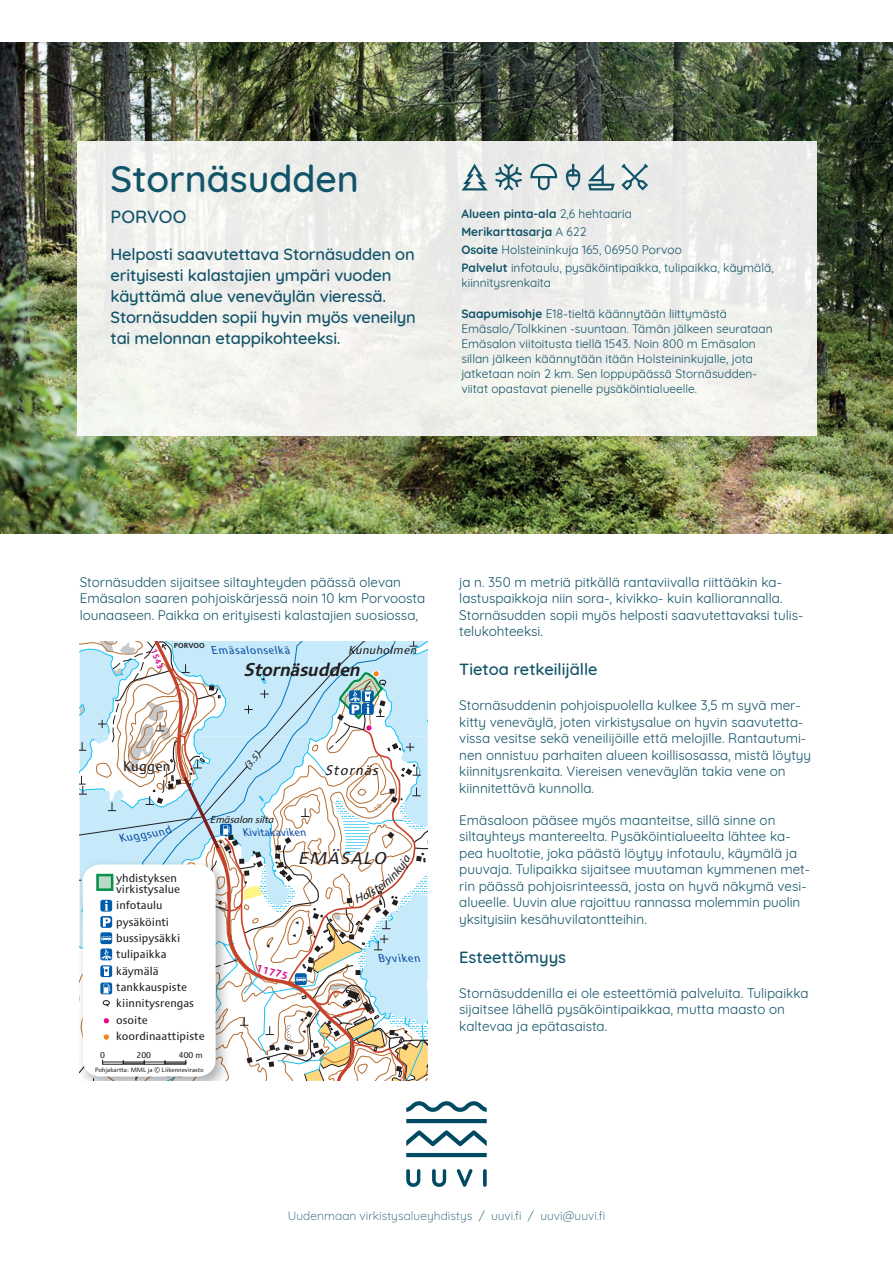
<style>
.page{position:relative;width:893px;height:1263px;background:#fff}
.page>*{position:absolute;margin:0;border:0;box-sizing:border-box;transform-origin:0 0}
.t1{font:500 37.5px "Quicksand";color:#115368}
.t2{font:italic 700 19.05px "Cisalpin LT Std";color:#231f20}
.t3{font:500 18px "Quicksand";color:#115368}
.t4{font:italic 17.4px "Cisalpin LT Std";color:#231f20}
.t5{font:500 16.5px/21px "Quicksand";letter-spacing:-.01em;color:#115368}
.t6{font:italic 14.4px "Cisalpin LT Std";color:#231f20}
.t7{font:14.25px "Cisalpin LT Std";letter-spacing:.02em;color:#231f20}
.t8{font:13.5px/16.5px "Quicksand";color:#115368}
.t9{font:12px/15px "Quicksand";color:#115368}
.t10{font:300 12px "Quicksand";letter-spacing:.005em;color:#115368}
.t11{font:italic 12px "Cisalpin LT Std";color:#231f20}
.t12{font:11.85px/16.4px "Cisalpin LT Std";color:#231f20}
.t13{font:italic 11.7px "Cisalpin LT Std";color:#0d4da1}
.t14{font:italic 11.25px "Cisalpin LT Std";color:#0d4da1}
.t15{font:italic 10.35px "Cisalpin LT Std";letter-spacing:-.025em;color:#231f20}
.t16{font:700 10.35px "Cisalpin LT Std";color:#d70b8c}
.t17{font:italic 9.6px "Cisalpin LT Std";color:#231f20}
.t18{font:8.7px "Cisalpin LT Std";color:#231f20}
.t19{font:700 8.55px "Cisalpin LT Std";color:#d70b8c}
.t20{font:700 7.5px "Cisalpin LT Std";color:#231f20}
.t21{font:6.45px "Cisalpin LT Std";color:#231f20}
.s1{font-weight:700}
</style>
<div class="page">
<svg style="left:406px;top:1101px;width:81px;height:86px"></svg>
<img style="left:0;top:43px;width:893px;height:490px">
<div style="left:77px;top:141px;width:739px;height:294px;background:#efefec"></div>
<svg style="left:461px;top:164px;width:27px;height:26px"></svg>
<svg style="left:588px;top:164px;width:27px;height:26px"></svg>
<svg style="left:566px;top:164px;width:14px;height:26px"></svg>
<svg style="left:530px;top:164px;width:27px;height:26px"></svg>
<svg style="left:621px;top:164px;width:27px;height:26px"></svg>
<svg style="left:495px;top:164px;width:27px;height:26px"></svg>
<svg style="left:80px;top:641px;width:348px;height:440px"></svg>
<h1 class="t1" style="left:111px;top:149px;width:250px">Stornäsudden</h1>
<h3 class="t3" style="left:111px;top:202px;width:77px">PORVOO</h3>
<p class="t5" style="left:111px;top:242px;width:307px">Helposti saavutettava Stornäsudden on erityisesti kalastajien ympäri vuoden käyttämä alue veneväylän vieressä.<br>Stornäsudden sopii hyvin myös veneilyn tai melonnan etappikohteeksi.</p>
<p class="t9" style="left:461px;top:204px;width:314px;line-height:18px"><span class="s1">Alueen pinta-ala</span> 2,6 hehtaaria<br><span class="s1">Merikarttasarja</span> A 622<br><span class="s1">Osoite</span> Holsteininkuja 165, 06950 Porvoo<br><span class="s1">Palvelut</span> infotaulu, pysäköintipaikka, tulipaikka, käymälä,</p>
<p class="t9" style="left:461px;top:274px;width:91px">kiinnitysrenkaita</p>
<p class="t9" style="left:461px;top:305px;width:313px"><span class="s1">Saapumisohje</span> E18-tieltä käännytään liittymästä Emäsalo/Tolkkinen -suuntaan. Tämän jälkeen seurataan Emäsalon viitoitusta tiellä 1543. Noin 800 m Emäsalon sillan jälkeen käännytään itään Holsteininkujalle, jota jatketaan noin 2 km. Sen loppupäässä Stornäsudden&shy;viitat opastavat pienelle pysäköintialueelle.</p>
<p class="t8" style="left:80px;top:572px;width:347px">Stornäsudden sijaitsee siltayhteyden päässä olevan<br>Emäsalon saaren pohjoiskärjessä noin 10 km Porvoosta lounaaseen. Paikka on erityisesti kalastajien suosiossa,</p>
<p class="t20" style="left:174px;top:641px;width:32px">PORVOO</p>
<p class="t19" style="left:158px;top:647px;width:23px;rotate:70deg">1543</p>
<p class="t11" style="left:348px;top:644px;width:73px">Kunuholmen</p>
<p class="t13" style="left:212px;top:644px;width:83px">Emäsalonselkä</p>
<h2 class="t2" style="left:244px;top:659px;width:122px">Stornäsudden</h2>
<p class="t7" style="left:123px;top:758px;width:50px">Kuggen</p>
<p class="t13" style="left:119px;top:832px;width:54px;rotate:-10deg">Kuggsund</p>
<p class="t17" style="left:242px;top:764px;width:21px;rotate:-50deg">(3.5)</p>
<p class="t15" style="left:210px;top:813px;width:66px">Emäsalon silta</p>
<p class="t14" style="left:244px;top:826px;width:68px">Kivitakaviken</p>
<p class="t6" style="left:325px;top:762px;width:58px">Stornäs</p>
<p class="t4" style="left:298px;top:848px;width:93px">EMÄSALO</p>
<p class="t12" style="left:116px;top:873px;width:65px;line-height:10.4px">yhdistyksen virkistysalue</p>
<p class="t12" style="left:116px;top:897px;width:90px">infotaulu pysäköinti bussipysäkki tulipaikka käymälä tankkauspiste kiinnitysrengas osoite koordinaattipiste</p>
<p class="t21" style="left:95px;top:1066px;width:110px">Pohjakartta: MML ja © Liikennevirasto</p>
<p class="t18" style="left:100px;top:1050px;width:6px">0</p>
<p class="t18" style="left:137px;top:1050px;width:16px">200</p>
<p class="t18" style="left:179px;top:1050px;width:25px">400 m</p>
<p class="t16" style="left:258px;top:962px;width:34px;rotate:15deg">11775</p>
<p class="t13" style="left:379px;top:951px;width:46px">Byviken</p>
<p class="t8" style="left:459px;top:572px;width:344px">ja n. 350 m metriä pitkällä rantaviivalla riittääkin ka&shy;lastuspaikkoja niin sora-, kivikko- kuin kalliorannalla.<br>Stornäsudden sopii myös helposti saavutettavaksi tulis&shy;telukohteeksi.</p>
<p class="t5" style="left:459px;top:657px;width:140px">Tietoa retkeilijälle</p>
<p class="t8" style="left:459px;top:696px;width:353px">Stornäsuddenin pohjoispuolella kulkee 3,5 m syvä mer&shy;kitty veneväylä, joten virkistysalue on hyvin saavutetta&shy;vissa vesitse sekä veneilijöille että melojille. Rantautumi&shy;nen onnistuu parhaiten alueen koillisosassa, mistä löytyy kiinnitysrenkaita. Viereisen veneväylän takia vene on kiinnitettävä kunnolla.</p>
<p class="t8" style="left:459px;top:810px;width:351px">Emäsaloon pääsee myös maanteitse, sillä sinne on siltayhteys mantereelta. Pysäköintialueelta lähtee ka&shy;pea huoltotie, joka päästä löytyy infotaulu, käymälä ja puuvaja. Tulipaikka sijaitsee muutaman kymmenen met&shy;rin päässä pohjoisrinteessä, josta on hyvä näkymä vesi&shy;alueelle. Uuvin alue rajoittuu rannassa molemmin puolin yksityisiin kesähuvilatontteihin.</p>
<p class="t5" style="left:459px;top:945px;width:108px">Esteettömyys</p>
<p class="t8" style="left:459px;top:983px;width:351px">Stornäsuddenilla ei ole esteettömiä palveluita. Tulipaikka sijaitsee lähellä pysäköintipaikkaa, mutta maasto on kaltevaa ja epätasaista.</p>
<p class="t10" style="left:288px;top:1207px;width:319px">Uudenmaan virkistysalueyhdistys / uuvi.fi / uuvi@uuvi.fi</p>
</div>
